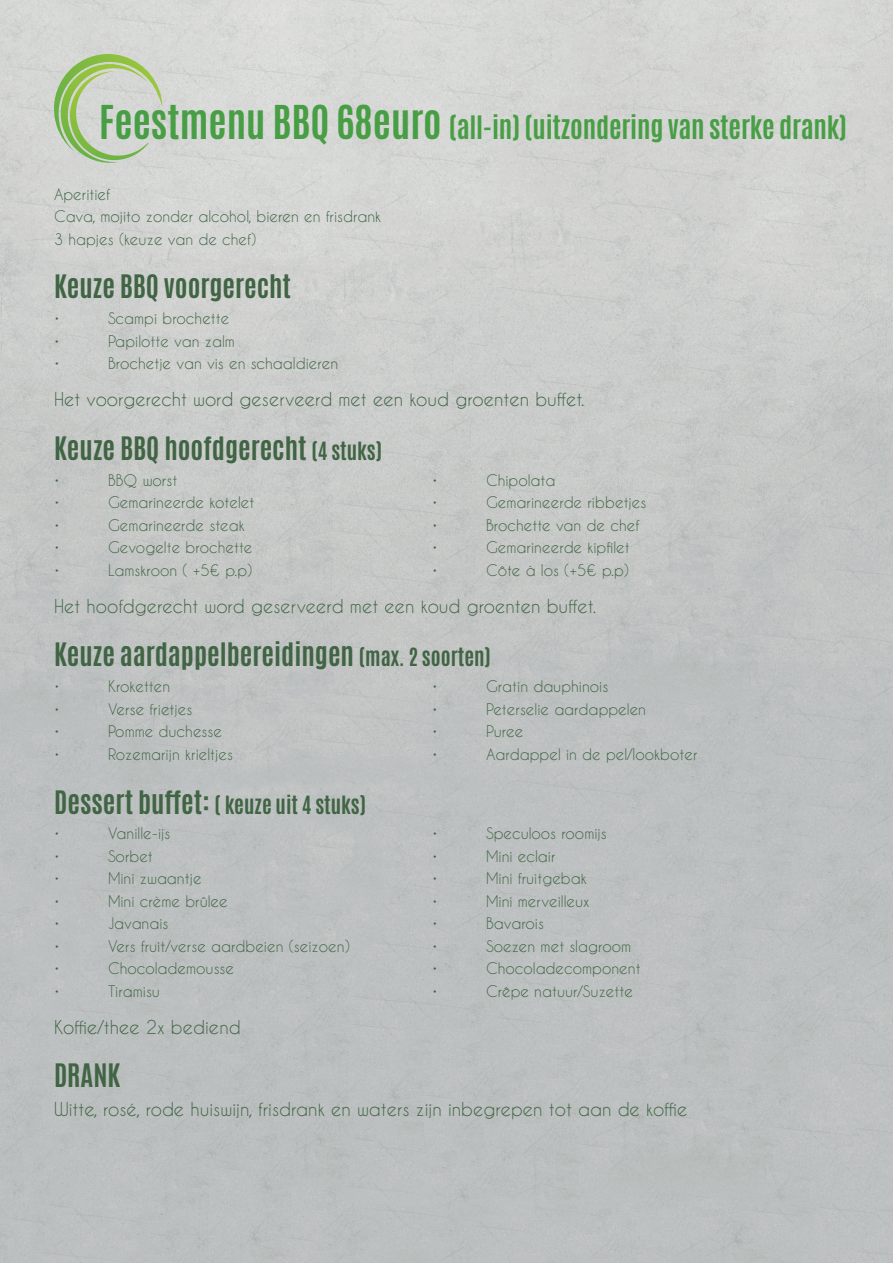
<style>
.page{position:relative;width:893px;height:1263px;background:#fff}
.page>*{position:absolute;margin:0;border:0;box-sizing:border-box;transform-origin:0 0}
.t1{font:700 27px "Antonio";color:#406444}
.t2{font:700 27px "Antonio";letter-spacing:-.01em;color:#489e45}
.t3{font:700 21px "Antonio";color:#406444}
.t4{font:18px "Caviar Dreams";color:#406444}
.t5{font:15px/22.5px "Caviar Dreams";color:#406444}
.s1{font-size:39px}
.s2{font-size:21px}
.s3{font-size:27px}
</style>
<div class="page">
<img style="left:0;top:0;width:893px;height:1263px">
<svg style="left:47px;top:54px;width:115px;height:112px;background:#c2d0b4"></svg>
<h1 class="t2" style="left:99px;top:107px;width:749px"><span class="s1">Feestmenu BBQ 68euro</span> (all-in) (uitzondering van sterke drank)</h1>
<p class="t5" style="left:54px;top:182px;width:329px">Aperitief<br>Cava, mojito zonder alcohol, bieren en frisdrank<br>3 hapjes (keuze van de chef)</p>
<h1 class="t1" style="left:54px;top:266px;width:239px">Keuze BBQ voorgerecht</h1>
<p class="t5" style="left:54px;top:307px;width:7px">•</p>
<p class="t5" style="left:108px;top:307px;width:123px">Scampi brochette</p>
<p class="t5" style="left:54px;top:330px;width:7px">•</p>
<p class="t5" style="left:108px;top:330px;width:128px">Papilotte van zalm</p>
<p class="t5" style="left:54px;top:352px;width:7px">•</p>
<p class="t5" style="left:108px;top:352px;width:232px">Brochetje van vis en schaaldieren</p>
<p class="t4" style="left:54px;top:389px;width:532px">Het voorgerecht word geserveerd met een koud groenten buffet.</p>
<h1 class="t1" style="left:54px;top:428px;width:329px">Keuze BBQ hoofdgerecht <span class="s2">(4 stuks)</span></h1>
<p class="t5" style="left:54px;top:469px;width:7px">•</p>
<p class="t5" style="left:108px;top:469px;width:71px">BBQ worst</p>
<p class="t5" style="left:432px;top:469px;width:7px">•</p>
<p class="t5" style="left:486px;top:469px;width:71px">Chipolata</p>
<p class="t5" style="left:54px;top:491px;width:7px">•</p>
<p class="t5" style="left:108px;top:491px;width:148px">Gemarineerde kotelet</p>
<p class="t5" style="left:432px;top:491px;width:7px">•</p>
<p class="t5" style="left:486px;top:491px;width:162px">Gemarineerde ribbetjes</p>
<p class="t5" style="left:54px;top:514px;width:7px">•</p>
<p class="t5" style="left:108px;top:514px;width:138px">Gemarineerde steak</p>
<p class="t5" style="left:432px;top:514px;width:7px">•</p>
<p class="t5" style="left:486px;top:514px;width:155px">Brochette van de chef</p>
<p class="t5" style="left:54px;top:536px;width:7px">•</p>
<p class="t5" style="left:108px;top:536px;width:146px">Gevogelte brochette</p>
<p class="t5" style="left:432px;top:536px;width:7px">•</p>
<p class="t5" style="left:486px;top:536px;width:145px">Gemarineerde kipfilet</p>
<p class="t5" style="left:54px;top:559px;width:7px">•</p>
<p class="t5" style="left:108px;top:559px;width:146px">Lamskroon ( +5€ p.p)</p>
<p class="t5" style="left:432px;top:559px;width:7px">•</p>
<p class="t5" style="left:486px;top:559px;width:144px">Côte à los (+5€ p.p)</p>
<p class="t4" style="left:54px;top:595px;width:543px">Het hoofdgerecht word geserveerd met een koud groenten buffet.</p>
<h1 class="t1" style="left:54px;top:634px;width:438px">Keuze aardappelbereidingen <span class="s2">(max. 2 soorten)</span></h1>
<p class="t5" style="left:54px;top:675px;width:7px">•</p>
<p class="t5" style="left:108px;top:675px;width:64px">Kroketten</p>
<p class="t5" style="left:432px;top:675px;width:7px">•</p>
<p class="t5" style="left:486px;top:675px;width:124px">Gratin dauphinois</p>
<p class="t5" style="left:54px;top:698px;width:7px">•</p>
<p class="t5" style="left:108px;top:698px;width:86px">Verse frietjes</p>
<p class="t5" style="left:432px;top:698px;width:7px">•</p>
<p class="t5" style="left:486px;top:698px;width:162px">Peterselie aardappelen</p>
<p class="t5" style="left:54px;top:720px;width:7px">•</p>
<p class="t5" style="left:108px;top:720px;width:116px">Pomme duchesse</p>
<p class="t5" style="left:432px;top:720px;width:7px">•</p>
<p class="t5" style="left:486px;top:720px;width:39px">Puree</p>
<p class="t5" style="left:54px;top:743px;width:7px">•</p>
<p class="t5" style="left:108px;top:743px;width:127px">Rozemarijn krieltjes</p>
<p class="t5" style="left:432px;top:743px;width:7px">•</p>
<p class="t5" style="left:486px;top:743px;width:213px">Aardappel in de pel/lookboter</p>
<h2 class="t3" style="left:54px;top:789px;width:313px"><span class="s3">Dessert buffet:</span> ( keuze uit 4 stuks)</h2>
<p class="t5" style="left:54px;top:822px;width:7px">•</p>
<p class="t5" style="left:108px;top:822px;width:64px">Vanille-ijs</p>
<p class="t5" style="left:432px;top:822px;width:7px">•</p>
<p class="t5" style="left:486px;top:822px;width:122px">Speculoos roomijs</p>
<p class="t5" style="left:54px;top:845px;width:7px">•</p>
<p class="t5" style="left:108px;top:845px;width:46px">Sorbet</p>
<p class="t5" style="left:432px;top:845px;width:7px">•</p>
<p class="t5" style="left:486px;top:845px;width:71px">Mini eclair</p>
<p class="t5" style="left:54px;top:867px;width:7px">•</p>
<p class="t5" style="left:108px;top:867px;width:95px">Mini zwaantje</p>
<p class="t5" style="left:432px;top:867px;width:7px">•</p>
<p class="t5" style="left:486px;top:867px;width:102px">Mini fruitgebak</p>
<p class="t5" style="left:54px;top:890px;width:7px">•</p>
<p class="t5" style="left:108px;top:890px;width:121px">Mini crème brûlee</p>
<p class="t5" style="left:432px;top:890px;width:7px">•</p>
<p class="t5" style="left:486px;top:890px;width:105px">Mini merveilleux</p>
<p class="t5" style="left:54px;top:912px;width:7px">•</p>
<p class="t5" style="left:108px;top:912px;width:62px">Javanais</p>
<p class="t5" style="left:432px;top:912px;width:7px">•</p>
<p class="t5" style="left:486px;top:912px;width:59px">Bavarois</p>
<p class="t5" style="left:54px;top:935px;width:7px">•</p>
<p class="t5" style="left:108px;top:935px;width:243px">Vers fruit/verse aardbeien (seizoen)</p>
<p class="t5" style="left:432px;top:935px;width:7px">•</p>
<p class="t5" style="left:486px;top:935px;width:147px">Soezen met slagroom</p>
<p class="t5" style="left:54px;top:957px;width:7px">•</p>
<p class="t5" style="left:108px;top:957px;width:128px">Chocolademousse</p>
<p class="t5" style="left:432px;top:957px;width:7px">•</p>
<p class="t5" style="left:486px;top:957px;width:156px">Chocoladecomponent</p>
<p class="t5" style="left:54px;top:980px;width:7px">•</p>
<p class="t5" style="left:108px;top:980px;width:53px">Tiramisu</p>
<p class="t5" style="left:432px;top:980px;width:7px">•</p>
<p class="t5" style="left:486px;top:980px;width:148px">Crêpe natuur/Suzette</p>
<p class="t4" style="left:54px;top:1016px;width:188px">Koffie/thee 2x bediend</p>
<h1 class="t1" style="left:54px;top:1055px;width:68px">DRANK</h1>
<p class="t4" style="left:54px;top:1098px;width:635px">Witte, rosé, rode huiswijn, frisdrank en waters zijn inbegrepen tot aan de koffie</p>
</div>
